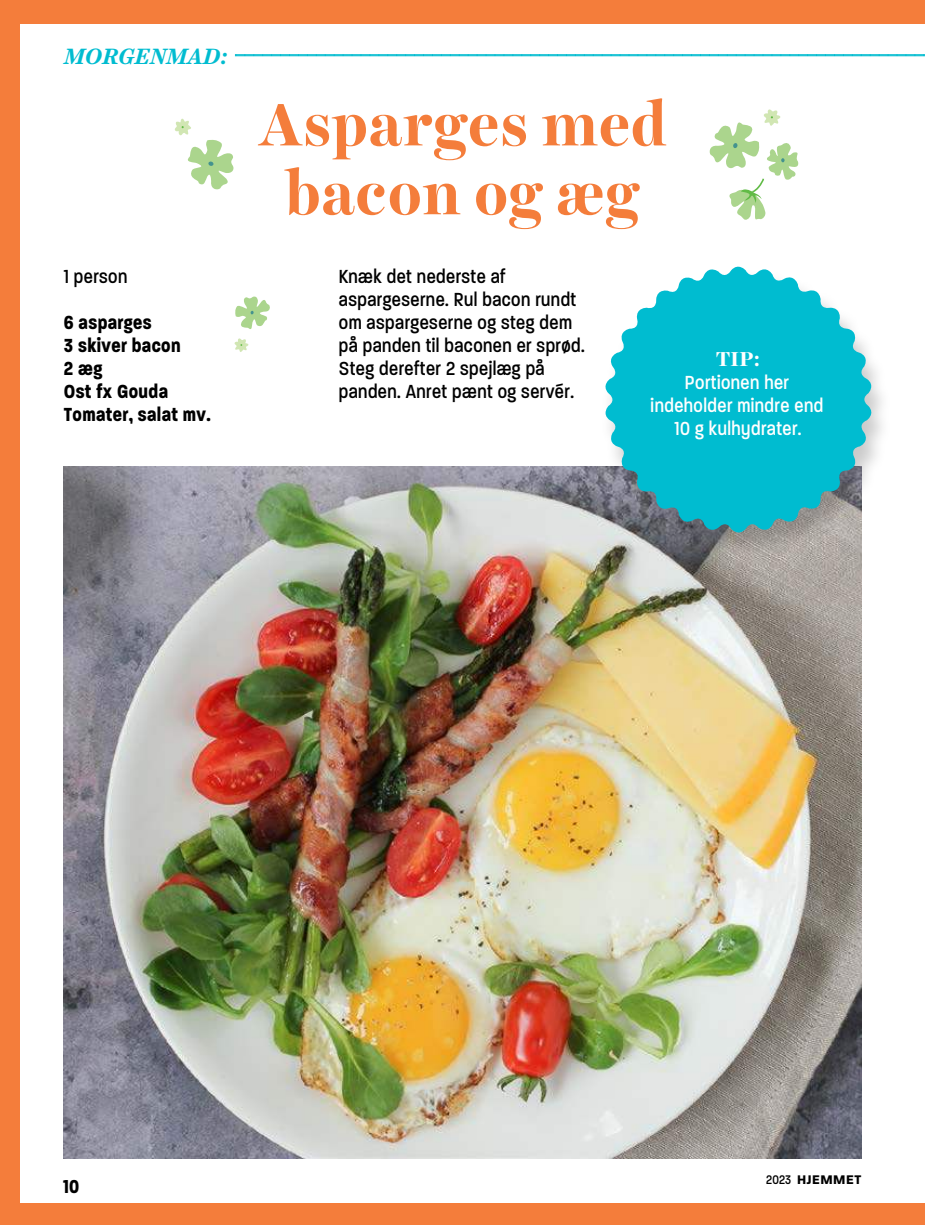
<style>
.page{position:relative;width:925px;height:1225px;background:#f47d3b}
.page>*{position:absolute;margin:0;border:0;box-sizing:border-box;transform-origin:0 0}
.t1{font:700 60.75px/68.9px "Harriet Display";letter-spacing:.02em;color:#f47d3b;text-align:center}
.t2{font:italic 700 22.5px "Harriet Text";color:#00bcd0}
.t3{font:500 20.47px/22.9px "Paralucent Condensed";letter-spacing:.02em;color:#000}
.t4{font:700 20.47px/22.9px "Paralucent Condensed";letter-spacing:.02em;color:#000}
.t5{font:500 20.47px/22.9px "Paralucent Condensed";letter-spacing:.02em;color:#fff;text-align:center}
.t6{font:700 20.47px "Harriet Display";color:#fff}
.t7{font:700 20.25px "Paralucent Condensed";color:#000}
.t8{font:700 13.5px "Paralucent";letter-spacing:.04em;color:#000}
.s1{font-family:"Paralucent Condensed";font-weight:500}
</style>
<div class="page">
<div style="left:21px;top:24px;width:904px;height:1179px;background:#fff"></div>
<img style="left:64px;top:467px;width:797px;height:691px">
<svg style="left:235px;top:54px;width:690px;height:3px;background:#54d1df"></svg>
<div style="left:599px;top:268px;width:293px;height:293px;background:#000;opacity:.21"></div>
<svg style="left:601px;top:266px;width:275px;height:271px;fill:#00bcd0"></svg>
<svg style="left:235px;top:296px;width:35px;height:33px"></svg>
<svg style="left:234px;top:338px;width:15px;height:14px"></svg>
<svg style="left:174px;top:118px;width:60px;height:72px"></svg>
<svg style="left:709px;top:109px;width:90px;height:111px"></svg>
<p class="t2" style="left:64px;top:47px;width:166px">MORGENMAD:</p>
<p class="t3" style="left:64px;top:266px;width:65px">1 person</p>
<p class="t4" style="left:64px;top:312px;width:148px">6 asparges<br>3 skiver bacon<br>2 æg<br>Ost fx Gouda<br>Tomater, salat mv.</p>
<h1 class="t1" style="left:258px;top:95px;width:410px">Asparges med bacon og æg</h1>
<p class="t3" style="left:339px;top:266px;width:247px">Knæk det nederste af aspargeserne. Rul bacon rundt om aspargeserne og steg dem på panden til baconen er sprød.<br>Steg derefter 2 spejlæg på panden. Anret pænt og servér.</p>
<p class="t6" style="left:716px;top:350px;width:45px">TIP:</p>
<p class="t5" style="left:651px;top:372px;width:174px">Portionen her indeholder mindre end<br>10 g kulhydrater.</p>
<p class="t7" style="left:63px;top:1178px;width:18px">10</p>
<p class="t8" style="left:766px;top:1171px;width:97px"><span class="s1">2023</span> HJEMMET</p>
</div>
